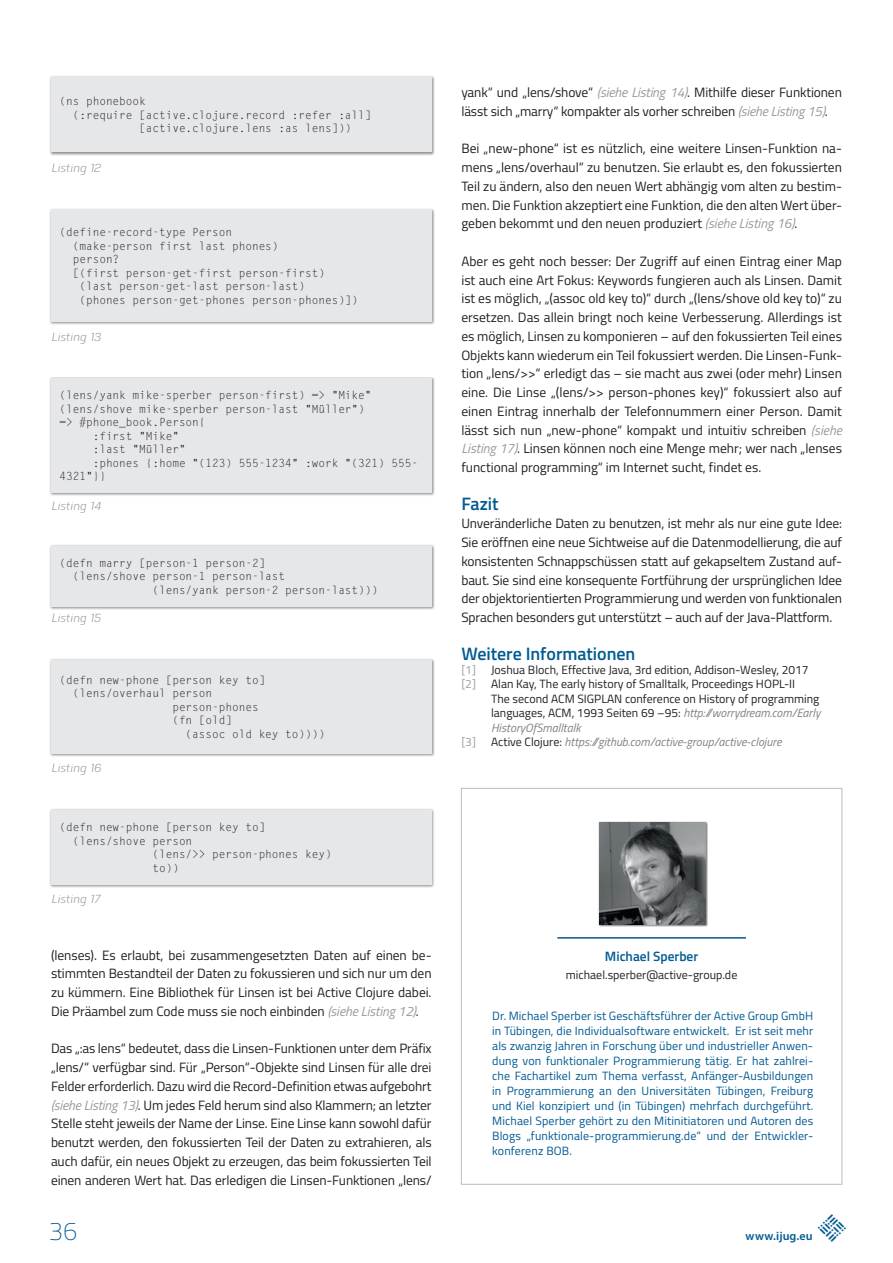
<style>
.page{position:relative;width:893px;height:1263px;background:#fff}
.page>*{position:absolute;margin:0;border:0;box-sizing:border-box;transform-origin:0 0}
.t1{font:100 25.5px "Titillium";color:#015a92}
.t2{font:600 18px "Titillium";letter-spacing:-.005em;color:#015a92}
.t3{font:13.5px/18.8px "Titillium";letter-spacing:-.01em;color:#231f20;text-align:justify}
.t4{font:600 13.5px "Titillium";color:#015a92}
.t5{font:12px/15px "Titillium";letter-spacing:.01em;color:#015a92;text-align:justify}
.t6{font:12px/14.4px "Titillium";color:#231f20}
.t7{font:italic 12px "Titillium";color:#808285}
.t8{font:italic 12px "Corbert Condensed";color:#939598}
.t9{font:600 12px "Myriad Pro";letter-spacing:.01em;color:#015a92}
.t10{font:12px "Titillium";color:#9d9fa2}
.t11{font:11.25px "Letter Gothic Std";letter-spacing:-.01em;color:#231f20}
.s1{font-style:italic;color:#97999c}
.s2{font-style:italic;color:#808285}
.s3{font-style:normal;color:#231f20}
</style>
<div class="page">
<div style="left:49px;top:208px;width:386px;height:118px;background:#231f20;opacity:.5"></div>
<div style="left:51px;top:210px;width:381px;height:112px;background:#e6e7e9"></div>
<div style="left:49px;top:659px;width:386px;height:98px;background:#231f20;opacity:.5"></div>
<div style="left:51px;top:660px;width:381px;height:93px;background:#e6e7e9"></div>
<div style="left:49px;top:544px;width:386px;height:66px;background:#231f20;opacity:.5"></div>
<div style="left:51px;top:546px;width:381px;height:60px;background:#e6e7e9"></div>
<div style="left:49px;top:809px;width:385px;height:79px;background:#231f20;opacity:.5"></div>
<div style="left:51px;top:810px;width:380px;height:75px;background:#e6e7e9"></div>
<div style="left:49px;top:377px;width:386px;height:120px;background:#231f20;opacity:.5"></div>
<div style="left:51px;top:378px;width:381px;height:115px;background:#e6e7e9"></div>
<div style="left:49px;top:75px;width:386px;height:81px;background:#231f20;opacity:.5"></div>
<div style="left:51px;top:77px;width:381px;height:75px;background:#e6e7e9"></div>
<div style="left:461px;top:788px;width:381px;height:397px;border:1px solid #bcbdc0"></div>
<div style="left:598px;top:821px;width:110px;height:106px;background:#231f20;opacity:.75"></div>
<img style="left:599px;top:823px;width:107px;height:101px">
<hr style="left:557px;top:937px;width:189px;height:2px;background:#015a92">
<hr style="left:892px;top:638px;width:1px;height:59px;background:#015a92">
<hr style="left:892px;top:693px;width:1px;height:59px;background:#015a92">
<p class="t11" style="left:60px;top:95px;width:88px">(ns phonebook</p>
<p class="t11" style="left:73px;top:108px;width:300px">(:require [active.clojure.record :refer :all]</p>
<p class="t11" style="left:139px;top:122px;width:214px">[active.clojure.lens :as lens]))</p>
<p class="t8" style="left:51px;top:159px;width:51px">Listing 12</p>
<p class="t11" style="left:60px;top:226px;width:174px">(define-record-type Person</p>
<p class="t11" style="left:73px;top:239px;width:207px">(make-person first last phones)</p>
<p class="t11" style="left:73px;top:253px;width:48px">person?</p>
<p class="t11" style="left:73px;top:266px;width:254px">[(first person-get-first person-first)</p>
<p class="t11" style="left:79px;top:280px;width:227px">(last person-get-last person-last)</p>
<p class="t11" style="left:79px;top:293px;width:280px">(phones person-get-phones person-phones)])</p>
<p class="t8" style="left:51px;top:328px;width:51px">Listing 13</p>
<p class="t11" style="left:60px;top:389px;width:314px">(lens/yank mike-sperber person-first) =&gt; "Mike"</p>
<p class="t11" style="left:60px;top:402px;width:307px">(lens/shove mike-sperber person-last "Müller")</p>
<p class="t11" style="left:60px;top:416px;width:148px">=&gt; #phone_book.Person{</p>
<p class="t11" style="left:93px;top:429px;width:88px">:first "Mike"</p>
<p class="t11" style="left:93px;top:443px;width:95px">:last "Müller"</p>
<p class="t11" style="left:93px;top:456px;width:327px">:phones {:home "(123) 555-1234" :work "(321) 555-</p>
<p class="t11" style="left:60px;top:470px;width:48px">4321"}}</p>
<p class="t8" style="left:51px;top:497px;width:51px">Listing 14</p>
<p class="t11" style="left:60px;top:556px;width:207px">(defn marry [person-1 person-2]</p>
<p class="t11" style="left:73px;top:570px;width:214px">(lens/shove person-1 person-last</p>
<p class="t11" style="left:152px;top:583px;width:227px">(lens/yank person-2 person-last)))</p>
<p class="t8" style="left:51px;top:609px;width:51px">Listing 15</p>
<p class="t11" style="left:60px;top:673px;width:207px">(defn new-phone [person key to]</p>
<p class="t11" style="left:73px;top:687px;width:141px">(lens/overhaul person</p>
<p class="t11" style="left:172px;top:700px;width:88px">person-phones</p>
<p class="t11" style="left:172px;top:714px;width:61px">(fn [old]</p>
<p class="t11" style="left:186px;top:727px;width:141px">(assoc old key to))))</p>
<p class="t8" style="left:51px;top:759px;width:51px">Listing 16</p>
<p class="t11" style="left:60px;top:821px;width:207px">(defn new-phone [person key to]</p>
<p class="t11" style="left:73px;top:834px;width:121px">(lens/shove person</p>
<p class="t11" style="left:152px;top:848px;width:181px">(lens/&gt;&gt; person-phones key)</p>
<p class="t11" style="left:152px;top:861px;width:28px">to))</p>
<p class="t8" style="left:51px;top:890px;width:51px">Listing 17</p>
<p class="t3" style="left:51px;top:945px;width:382px">(lenses). Es erlaubt, bei zusammengesetzten Daten auf einen be&shy;stimmten Bestandteil der Daten zu fokussieren und sich nur um den zu kümmern. Eine Bibliothek für Linsen ist bei Active Clojure dabei.<br>Die Präambel zum Code muss sie noch einbinden <span class="s1">(siehe Listing 12)</span>.</p>
<p class="t3" style="left:51px;top:1039px;width:382px">Das „:as lens“ bedeutet, dass die Linsen-Funktionen unter dem Präfix „lens/“ verfügbar sind. Für „Person“-Objekte sind Linsen für alle drei Felder erforderlich. Dazu wird die Record-Definition etwas aufgebohrt <span class="s1">(siehe Listing 13)</span>. Um jedes Feld herum sind also Klammern; an letzter Stelle steht jeweils der Name der Linse. Eine Linse kann sowohl dafür benutzt werden, den fokussierten Teil der Daten zu extrahieren, als auch dafür, ein neues Objekt zu erzeugen, das beim fokussierten Teil einen anderen Wert hat. Das erledigen die Linsen-Funktionen „lens/</p>
<h1 class="t1" style="left:49px;top:1213px;width:30px">36</h1>
<p class="t3" style="left:461px;top:82px;width:382px">yank“ und „lens/shove“ <span class="s1">(siehe Listing 14)</span>. Mithilfe dieser Funktionen lässt sich „marry“ kompakter als vorher schreiben <span class="s1">(siehe Listing 15)</span>.</p>
<p class="t3" style="left:461px;top:139px;width:382px">Bei „new-phone“ ist es nützlich, eine weitere Linsen-Funktion na&shy;mens „lens/overhaul“ zu benutzen. Sie erlaubt es, den fokussierten Teil zu ändern, also den neuen Wert abhängig vom alten zu bestim&shy;men. Die Funktion akzeptiert eine Funktion, die den alten Wert über&shy;geben bekommt und den neuen produziert <span class="s1">(siehe Listing 16)</span>.</p>
<p class="t3" style="left:461px;top:251px;width:382px">Aber es geht noch besser: Der Zugriff auf einen Eintrag einer Map ist auch eine Art Fokus: Keywords fungieren auch als Linsen. Damit ist es möglich, „(assoc old key to)“ durch „(lens/shove old key to)“ zu ersetzen. Das allein bringt noch keine Verbesserung. Allerdings ist es möglich, Linsen zu komponieren – auf den fokussierten Teil eines Objekts kann wiederum ein Teil fokussiert werden. Die Linsen-Funk&shy;tion „lens/&gt;&gt;“ erledigt das – sie macht aus zwei (oder mehr) Linsen eine. Die Linse „(lens/&gt;&gt; person-phones key)“ fokussiert also auf einen Eintrag innerhalb der Telefonnummern einer Person. Damit lässt sich nun „new-phone“ kompakt und intuitiv schreiben <span class="s1">(siehe Listing 17)</span>. Linsen können noch eine Menge mehr; wer nach „lenses functional programming“ im Internet sucht, findet es.</p>
<h2 class="t2" style="left:461px;top:490px;width:39px">Fazit</h2>
<p class="t3" style="left:461px;top:514px;width:382px">Unveränderliche Daten zu benutzen, ist mehr als nur eine gute Idee:<br>Sie eröffnen eine neue Sichtweise auf die Datenmodellierung, die auf konsistenten Schnappschüssen statt auf gekapseltem Zustand auf&shy;baut. Sie sind eine konsequente Fortführung der ursprünglichen Idee der objektorientierten Programmierung und werden von funktionalen Sprachen besonders gut unterstützt – auch auf der Java-Plattform.</p>
<h2 class="t2" style="left:461px;top:640px;width:176px">Weitere Informationen</h2>
<p class="t10" style="left:461px;top:661px;width:16px">[1]</p>
<p class="t6" style="left:491px;top:662px;width:319px">Joshua Bloch, Effective Java, 3rd edition, Addison-Wesley, 2017</p>
<p class="t10" style="left:461px;top:675px;width:16px">[2]</p>
<p class="t6" style="left:491px;top:676px;width:331px">Alan Kay, The early history of Smalltalk, Proceedings HOPL-II<br>The second ACM SIGPLAN conference on History of programming languages, ACM, 1993 Seiten 69 –95: <span class="s2">http://worrydream.com/Early HistoryOfSmalltalk</span></p>
<p class="t10" style="left:461px;top:733px;width:16px">[3]</p>
<p class="t7" style="left:491px;top:733px;width:292px"><span class="s3">Active Clojure:</span> https://github.com/active-group/active-clojure</p>
<p class="t4" style="left:605px;top:946px;width:95px">Michael Sperber</p>
<p class="t6" style="left:566px;top:967px;width:173px">michael.sperber@active-group.de</p>
<p class="t5" style="left:492px;top:1007px;width:323px">Dr. Michael Sperber ist Geschäftsführer der Active Group GmbH in Tübingen, die Individualsoftware entwickelt. Er ist seit mehr als zwanzig Jahren in Forschung über und industrieller Anwen&shy;dung von funktionaler Programmierung tätig. Er hat zahlrei&shy;che Fachartikel zum Thema verfasst, Anfänger-Ausbildungen in Programmierung an den Universitäten Tübingen, Freiburg und Kiel konzipiert und (in Tübingen) mehrfach durchgeführt.<br>Michael Sperber gehört zu den Mitinitiatoren und Autoren des Blogs „funktionale-programmierung.de“ und der Entwickler&shy;konferenz BOB.</p>
<p class="t9" style="left:746px;top:1228px;width:69px">www.ijug.eu</p>
</div>
